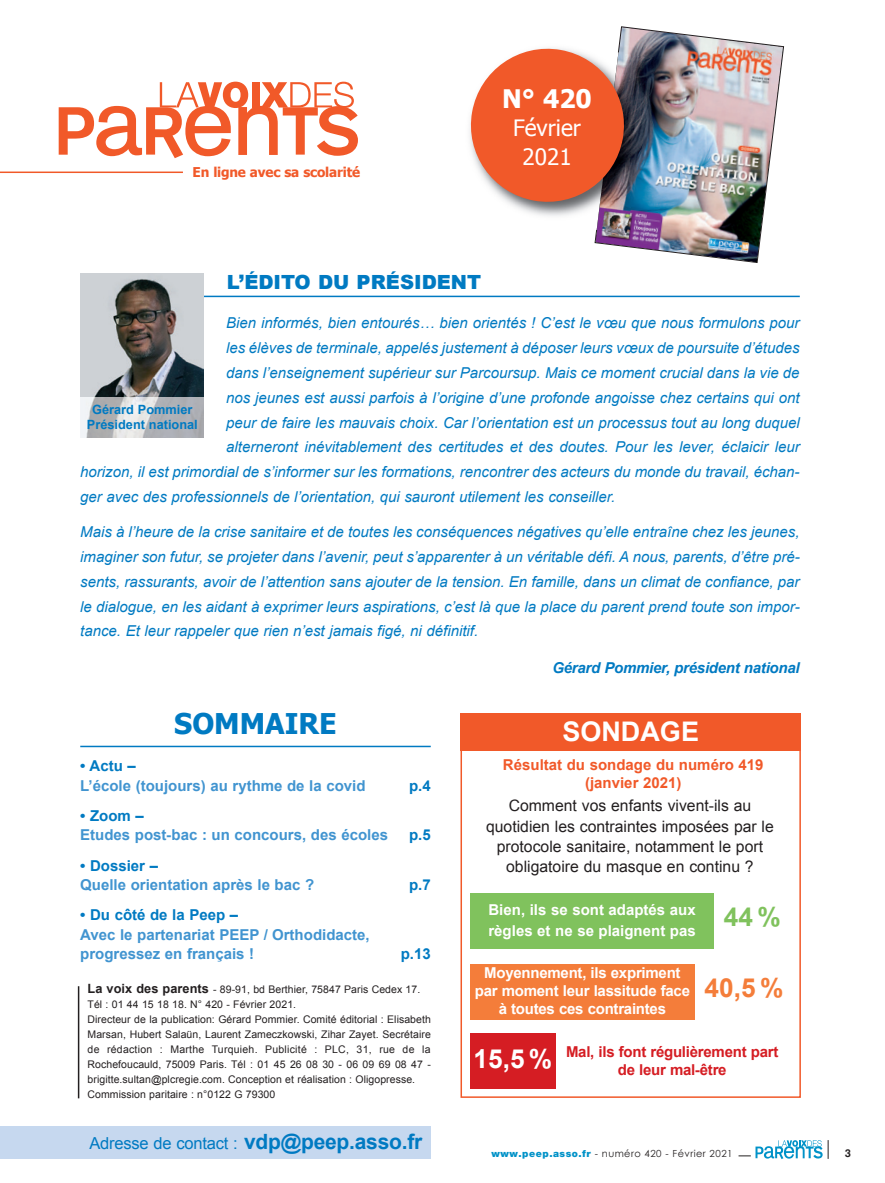
<style>
.page{position:relative;width:885px;height:1183px;background:#fff}
.page>*{position:absolute;margin:0;border:0;box-sizing:border-box;transform-origin:0 0}
.t1{font:700 28.5px "Tahoma";color:#007ac2}
.t2{font:700 27px "Arial";color:#fff}
.t3{font:700 26.25px "Arial";color:#f47d3a}
.t4{font:700 26.25px "Arial";color:#fff}
.t5{font:700 25.5px "Tahoma";color:#fff}
.t6{font:22.5px/28.5px "Tahoma";color:#fff;text-align:center}
.t7{font:900 19.5px "Arial";color:#007ac2}
.t8{font:16.5px "Arial";letter-spacing:-.01em;color:#007ac2}
.t9{font:15.75px/20.2px "Arial";color:#231f20;text-align:center}
.t10{font:italic 15px/24.8px "Arial";color:#007ac2;text-align:justify}
.t11{font:700 15px/19.5px "Arial";color:#4194d0}
.t12{font:700 15px/18px "Arial";letter-spacing:-.015em;color:#fff}
.t13{font:700 15px "Arial";color:#007ac2}
.t14{font:700 15px "Arial";letter-spacing:-.015em;color:#d51d23}
.t15{font:700 15px/18px "Arial";color:#f15929;text-align:center}
.t16{font:italic 700 15px "Arial";letter-spacing:-.015em;color:#007ac2}
.t17{font:700 13.5px "Tahoma";letter-spacing:-.015em;color:#f15929}
.t18{font:700 12.75px/15px "Arial";color:#007ac2;text-align:center}
.t19{font:11.25px "Mono Alphabet";color:#231f20}
.t20{font:10.5px/15px "Arial";letter-spacing:.005em;color:#231f20}
.t21{font:9.75px "Century Gothic";letter-spacing:.045em;color:#231f20}
.s1{font-weight:700;font-size:12.75px}
.s2{font-weight:700;font-size:21px}
.s3{font-family:"Helvetica Neue LT Pro";font-weight:900;color:#0092c8}
</style>
<div class="page">
<svg style="left:738px;top:1140px;width:90px;height:18px"></svg>
<img style="left:595px;top:27px;width:188px;height:235px">
<img style="left:518px;top:28px;width:100px;height:202px">
<img style="left:596px;top:52px;width:61px;height:183px">
<svg style="left:470px;top:43px;width:160px;height:165px;background:#e17656"></svg>
<svg style="left:59px;top:82px;width:299px;height:76px"></svg>
<hr style="left:0;top:171px;width:183px;height:2px;background:#f15929">
<hr style="left:78px;top:985px;width:1px;height:112px;background:#231f20">
<hr style="left:80px;top:295px;width:719px;height:2px;background:#007ac2">
<img style="left:80px;top:273px;width:124px;height:124px">
<img style="left:80px;top:397px;width:124px;height:40px">
<hr style="left:80px;top:745px;width:350px;height:2px;background:#007ac2">
<div style="left:0;top:1125px;width:431px;height:33px;background:#c6d8ef"></div>
<div style="left:460px;top:713px;width:340px;height:38px;background:#f15929"></div>
<div style="left:470px;top:893px;width:243px;height:55px;background:#80c25d"></div>
<div style="left:470px;top:963px;width:224px;height:55px;background:#f47d3a"></div>
<div style="left:470px;top:1033px;width:86px;height:55px;background:#d51d23"></div>
<p class="t17" style="left:192px;top:163px;width:169px">en ligne avec sa scolarité</p>
<h3 class="t5" style="left:502px;top:82px;width:91px">N° 420</h3>
<h3 class="t6" style="left:513px;top:113px;width:69px">Février<br>2021</h3>
<h3 class="t7" style="left:227px;top:267px;width:256px">L’ÉDITO DU PRÉSIDENT</h3>
<p class="t10" style="left:226px;top:311px;width:575px">Bien informés, bien entourés… bien orientés ! C’est le vœu que nous formulons pour</p>
<p class="t10" style="left:226px;top:335px;width:575px">les élèves de terminale, appelés justement à déposer leurs vœux de poursuite d’études</p>
<p class="t10" style="left:226px;top:360px;width:575px">dans l’enseignement supérieur sur Parcoursup. Mais ce moment crucial dans la vie de</p>
<p class="t10" style="left:226px;top:385px;width:575px">nos jeunes est aussi parfois à l’origine d’une profonde angoisse chez certains qui ont</p>
<p class="t10" style="left:226px;top:410px;width:575px">peur de faire les mauvais choix. Car l’orientation est un processus tout au long duquel</p>
<p class="t10" style="left:226px;top:434px;width:575px">alterneront inévitablement des certitudes et des doutes. Pour les lever, éclaicir leur</p>
<p class="t10" style="left:80px;top:459px;width:720px">horizon, il est primordial de s’informer sur les formations, rencontrer des acteurs du monde du travail, échan-</p>
<p class="t10" style="left:80px;top:484px;width:536px">ger avec des professionnels de l’orientation, qui sauront utilement les conseiller.</p>
<p class="t10" style="left:80px;top:519px;width:720px">Mais à l’heure de la crise sanitaire et de toutes les conséquences négatives qu’elle entraîne chez les jeunes, imaginer son futur, se projeter dans l’avenir, peut s’apparenter à un véritable défi. A nous, parents, d’être pré&shy;sents, rassurants, avoir de l’attention sans ajouter de la tension. En famille, dans un climat de confiance, par le dialogue, en les aidant à exprimer leurs aspirations, c’est là que la place du parent prend toute son impor&shy;tance. Et leur rappeler que rien n’est jamais figé, ni définitif.</p>
<p class="t16" style="left:552px;top:658px;width:249px">Gérard Pommier, président national</p>
<p class="t18" style="left:87px;top:401px;width:112px">Gérard Pommier<br>Président national</p>
<h1 class="t1" style="left:174px;top:705px;width:164px">sommAire</h1>
<p class="t13" style="left:80px;top:757px;width:57px">• Actu –</p>
<p class="t11" style="left:80px;top:775px;width:287px">L’école (toujours) au rythme de la covid</p>
<p class="t13" style="left:409px;top:777px;width:23px">p.4</p>
<p class="t13" style="left:80px;top:807px;width:65px">• Zoom –</p>
<p class="t11" style="left:80px;top:825px;width:309px">etudes post-bac : un concours, des écoles</p>
<p class="t13" style="left:409px;top:826px;width:23px">p.5</p>
<p class="t13" style="left:80px;top:856px;width:79px">• dossier –</p>
<p class="t11" style="left:80px;top:874px;width:235px">Quelle orientation après le bac ?</p>
<p class="t13" style="left:409px;top:876px;width:23px">p.7</p>
<p class="t13" style="left:80px;top:906px;width:159px">• du côté de la Peep –</p>
<p class="t11" style="left:80px;top:924px;width:291px">Avec le partenariat PeeP / orthodidacte, progressez en français !</p>
<p class="t13" style="left:400px;top:945px;width:32px">p.13</p>
<p class="t20" style="left:88px;top:981px;width:345px"><span class="s1">La voix des parents</span> - 89-91, bd Berthier, 75847 Paris Cedex 17.<br>Tél : 01 44 15 18 18. N° 420 - Février 2021.<br>Directeur de la publication: Gérard Pommier. Comité éditorial : Elisabeth Marsan, Hubert Salaün, Laurent Zameczkowski, Zihar Zayet. Secrétaire de rédaction : Marthe Turquieh. Publicité : PLC, 31, rue de la Rochefoucauld, 75009 Paris. Tél : 01 45 26 08 30 - 06 09 69 08 47 - brigitte.sultan@plcregie.com. Conception et réalisation : Oligopresse.<br>Commission paritaire : n°0122 G 79300</p>
<p class="t8" style="left:89px;top:1133px;width:335px">Adresse de contact : <span class="s2">vdp@peep.asso.fr</span></p>
<h2 class="t2" style="left:562px;top:716px;width:138px">soNdAGe</h2>
<p class="t15" style="left:503px;top:755px;width:262px">résultat du sondage du numéro 419 (janvier 2021)</p>
<p class="t9" style="left:486px;top:795px;width:289px">Comment vos enfants vivent-ils au quotidien les contraintes imposées par le protocole sanitaire, notamment le port obligatoire du masque en continu ?</p>
<p class="t12" style="left:488px;top:899px;width:294px;line-height:20.2px">Bien, ils se sont adaptés aux<br>règles et ne se plaignent pas <sup>44</sup> <sup>%</sup></p>
<p class="t12" style="left:474px;top:963px;width:217px;text-align:center">Moyennement, ils expriment par moment leur lassitude face à toutes ces contraintes</p>
<h3 class="t3" style="left:704px;top:972px;width:80px">40,5 %</h3>
<p class="t14" style="left:566px;top:1042px;width:214px">Mal, ils font régulièrement part</p>
<h3 class="t4" style="left:473px;top:1043px;width:80px">15,5 %</h3>
<p class="t14" style="left:617px;top:1060px;width:110px">de leur mal-être</p>
<p class="t21" style="left:491px;top:1146px;width:242px"><span class="s3">www.peep.asso.fr</span> - numéro 420 - Février 2021</p>
<p class="t19" style="left:844px;top:1146px;width:8px">3</p>
</div>
